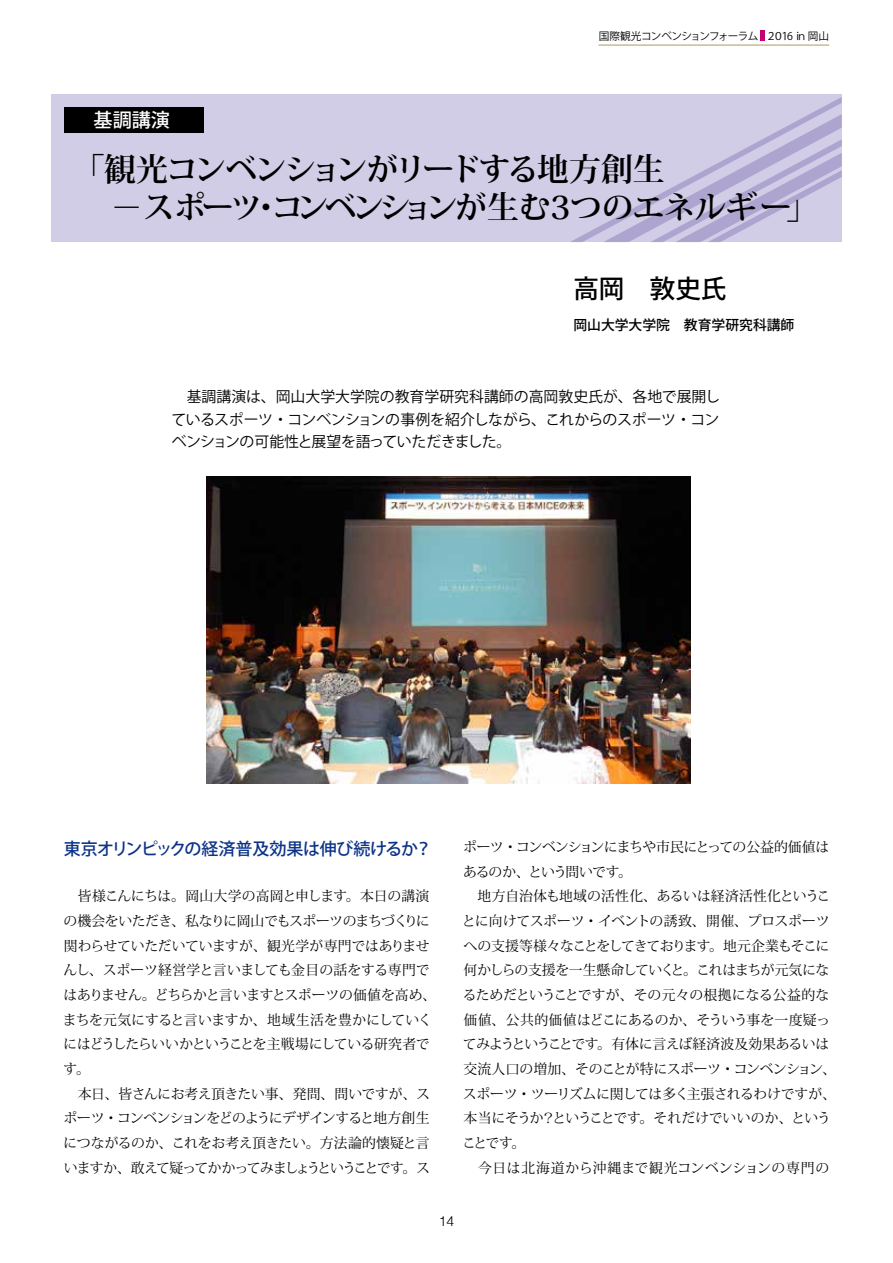
<style>
.page{position:relative;width:893px;height:1263px;background:#fff}
.page>*{position:absolute;margin:0;border:0;box-sizing:border-box;transform-origin:0 0}
.t1{font:700 31.95px/38.2px "Koz Min Pro";letter-spacing:-.08em;color:#000}
.t2{font:500 25.5px "Koz Go Pro";color:#000}
.t3{font:500 19.2px "Koz Go Pro";color:#fff}
.t4{font:500 16.95px "Koz Go Pro";letter-spacing:-.02em;color:#0c3388}
.t5{font:14.85px/22.4px "Koz Go Pro";letter-spacing:-.03em;color:#000;text-align:justify}
.t6{font:13.8px/24.6px "Koz Min Pro";letter-spacing:-.025em;color:#000}
.t7{font:500 13.8px "Koz Go Pro";color:#000}
.t8{font:300 13.8px "Helvetica";color:#000}
.t9{font:10.65px "Koz Go Pro";letter-spacing:-.07em;color:#000}
</style>
<div class="page">
<div style="left:52px;top:95px;width:790px;height:147px;background:#d2cde6"></div>
<svg style="left:570px;top:97px;width:272px;height:145px"></svg>
<hr style="left:598px;top:45px;width:231px;height:1px;background:#afa165">
<hr style="left:760px;top:31px;width:4px;height:10px;background:#c6006f">
<div style="left:64px;top:107px;width:140px;height:25px;background:#000"></div>
<img style="left:206px;top:477px;width:485px;height:306px">
<h3 class="t3" style="left:94px;top:108px;width:78px">基調講演</h3>
<p class="t9" style="left:599px;top:29px;width:232px">国際観光コンベンションフォーラム ２０１6ｉｎ 岡山</p>
<h1 class="t1" style="left:111px;top:149px;width:709px;text-indent:-38px">「観光コンベンションがリードする地方創生<br>－スポーツ・コンベンションが生む３つのエネルギー」</h1>
<h2 class="t2" style="left:573px;top:272px;width:155px">高岡　敦史氏</h2>
<p class="t7" style="left:573px;top:316px;width:223px">岡山大学大学院　教育学研究科講師</p>
<p class="t5" style="left:171px;top:386px;width:550px">　基調講演は、岡山大学大学院の教育学研究科講師の高岡敦史氏が、各地で展開しているスポーツ・コンベンションの事例を紹介しながら、これからのスポーツ・コンベンションの可能性と展望を語っていただきました。</p>
<p class="t4" style="left:64px;top:838px;width:370px">東京オリンピックの経済普及効果は伸び続けるか？</p>
<p class="t6" style="left:63px;top:883px;width:375px">　皆様こんにちは。岡山大学の高岡と申します。本日の講演の機会をいただき、私なりに岡山でもスポーツのまちづくりに関わらせていただいていますが、観光学が専門ではありませんし、スポーツ経営学と言いましても金目の話をする専門ではありません。どちらかと言いますとスポーツの価値を高め、まちを元気にすると言いますか、地域生活を豊かにしていくにはどうしたらいいかということを主戦場にしている研究者です。<br>　本日、皆さんにお考え頂きたい事、発問、問いですが、スポーツ・コンベンションをどのようにデザインすると地方創生につながるのか、これをお考え頂きたい。方法論的懐疑と言いますか、敢えて疑ってかかってみましょうということです。ス</p>
<p class="t6" style="left:462px;top:834px;width:375px">ポーツ・コンベンションにまちや市民にとっての公益的価値はあるのか、という問いです。<br>　地方自治体も地域の活性化、あるいは経済活性化ということに向けてスポーツ・イベントの誘致、開催、プロスポーツへの支援等様々なことをしてきております。地元企業もそこに何かしらの支援を一生懸命していくと。これはまちが元気になるためだということですが、その元々の根拠になる公益的な価値、公共的価値はどこにあるのか、そういう事を一度疑ってみようということです。有体に言えば経済波及効果あるいは交流人口の増加、そのことが特にスポーツ・コンベンション、スポーツ・ツーリズムに関しては多く主張されるわけですが、本当にそうか？ということです。それだけでいいのか、ということです。<br>　今日は北海道から沖縄まで観光コンベンションの専門の</p>
<p class="t8" style="left:439px;top:1209px;width:17px">14</p>
</div>
